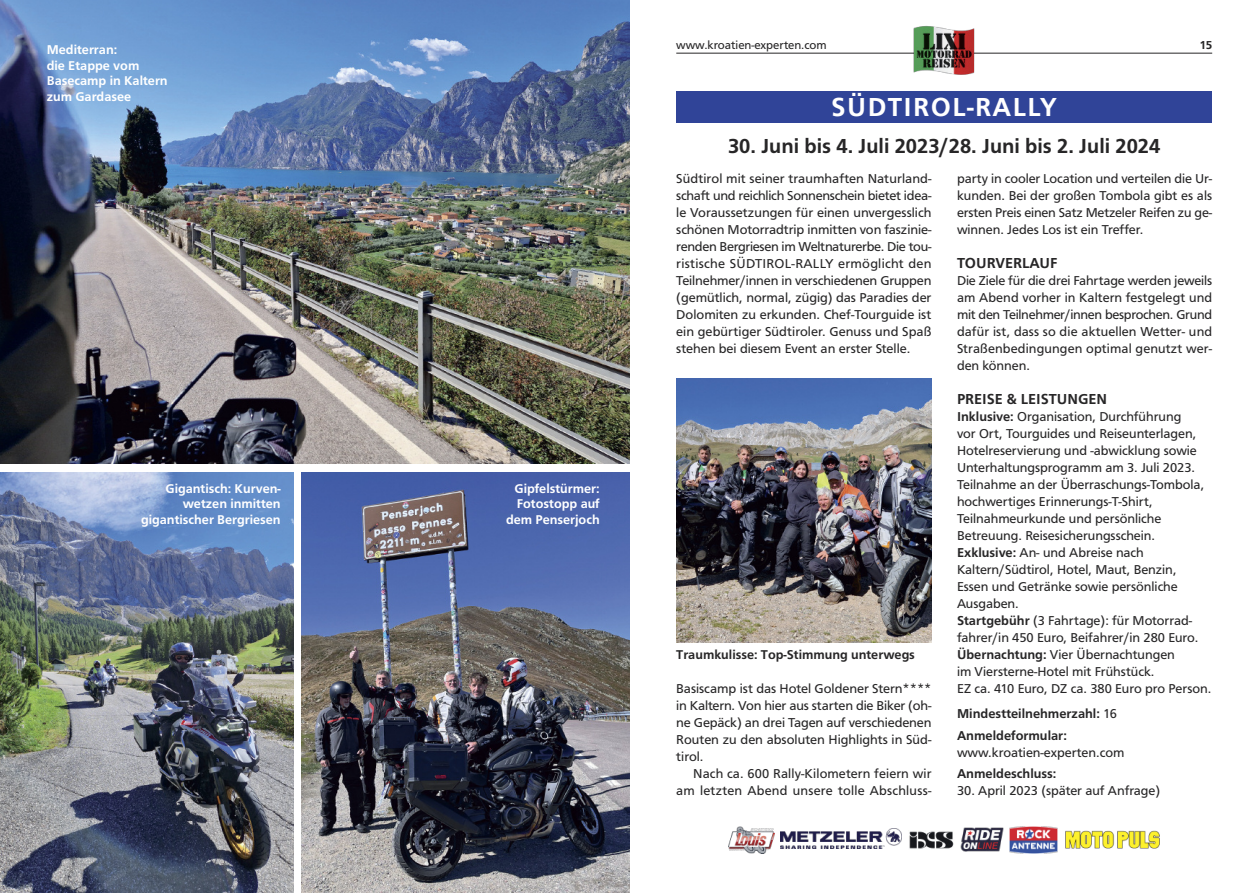
<style>
.page{position:relative;width:1259px;height:893px;background:#fff}
.page>*{position:absolute;margin:0;border:0;box-sizing:border-box;transform-origin:0 0}
.t1{font:500 27px "Front Page";letter-spacing:.05em;color:#fff}
.t2{font:500 21px "Front Page";color:#272627}
.t3{font:500 15px "Front Page";color:#272627}
.t4{font:13.35px/17px "Front Page";color:#272627;text-align:justify}
.t5{font:13.35px/17px "Front Page CE Regular";color:#272627}
.t6{font:500 13.35px/21.5px "Front Page";color:#272627}
.t7{font:13.2px/15.8px "Front Page CE Medium";color:#fff;text-align:right}
.t8{font:13.2px "Front Page CE Medium";color:#272627}
.t9{font:12px "Front Page";color:#272627}
.t10{font:500 12px "Front Page";color:#272627}
.s1{font-family:"Front Page";font-weight:500}
.s2{font-family:"Front Page CE Regular";font-weight:400}
</style>
<div class="page">
<hr style="left:676px;top:53px;width:536px;height:1px;background:#272627">
<div style="left:676px;top:91px;width:536px;height:32px;background:#304498"></div>
<img style="left:676px;top:378px;width:255px;height:264px">
<img style="left:0;top:0;width:629px;height:463px">
<img style="left:0;top:472px;width:293px;height:421px">
<img style="left:302px;top:472px;width:327px;height:421px">
<svg style="left:738px;top:826px;width:27px;height:28px"></svg>
<img style="left:728px;top:827px;width:46px;height:26px">
<img style="left:781px;top:829px;width:121px;height:19px">
<img style="left:909px;top:831px;width:45px;height:18px">
<svg style="left:964px;top:827px;width:39px;height:1px"></svg>
<img style="left:960px;top:828px;width:43px;height:24px">
<svg style="left:1014px;top:827px;width:44px;height:27px"></svg>
<img style="left:1009px;top:826px;width:48px;height:27px">
<img style="left:1065px;top:830px;width:95px;height:19px">
<img style="left:912px;top:26px;width:64px;height:49px">
<p class="t7" style="left:47px;top:43px;width:122px;text-align:left">Mediterran:<br>die Etappe vom<br>Basecamp in Kaltern zum Gardasee</p>
<p class="t7" style="left:141px;top:481px;width:141px">Gigantisch: Kurven&shy;wetzen inmitten gigantischer Bergriesen</p>
<p class="t7" style="left:506px;top:481px;width:95px">Gipfelstürmer:<br>Fotostopp auf dem Penserjoch</p>
<p class="t9" style="left:676px;top:40px;width:152px">www.kroatien-experten.com</p>
<p class="t10" style="left:1199px;top:40px;width:14px">15</p>
<h1 class="t1" style="left:831px;top:97px;width:227px">SÜDTIROL-RALLY</h1>
<h2 class="t2" style="left:728px;top:137px;width:434px">30. Juni bis 4. Juli 2023/28. Juni bis 2. Juli 2024</h2>
<p class="t4" style="left:676px;top:171px;width:257px">Südtirol mit seiner traumhaften Naturland&shy;schaft und reichlich Sonnenschein bietet idea&shy;le Voraussetzungen für einen unvergesslich schönen Motorradtrip inmitten von faszinie&shy;renden Bergriesen im Weltnaturerbe. Die tou&shy;ristische SÜDTIROL-RALLY ermöglicht den Teilnehmer/innen in verschiedenen Gruppen (gemütlich, normal, zügig) das Paradies der Dolomiten zu erkunden. Chef-Tourguide ist ein gebürtiger Südtiroler. Genuss und Spaß stehen bei diesem Event an erster Stelle.</p>
<p class="t8" style="left:676px;top:650px;width:240px">Traumkulisse: Top-Stimmung unterwegs</p>
<p class="t4" style="left:676px;top:681px;width:257px">Basiscamp ist das Hotel Goldener Stern**** in Kaltern. Von hier aus starten die Biker (oh&shy;ne Gepäck) an drei Tagen auf verschiedenen Routen zu den absoluten Highlights in Süd&shy;tirol.</p>
<p class="t4" style="left:676px;top:766px;width:257px;text-align:right">Nach ca. 600 Rally-Kilometern feiern wir am letzten Abend unsere tolle Abschluss-</p>
<p class="t4" style="left:957px;top:171px;width:257px">party in cooler Location und verteilen die Ur&shy;kunden. Bei der großen Tombola gibt es als ersten Preis einen Satz Metzeler Reifen zu ge&shy;winnen. Jedes Los ist ein Treffer.</p>
<p class="t3" style="left:957px;top:257px;width:102px">TOURVERLAUF</p>
<p class="t4" style="left:957px;top:273px;width:257px">Die Ziele für die drei Fahrtage werden jeweils am Abend vorher in Kaltern festgelegt und mit den Teilnehmer/innen besprochen. Grund dafür ist, dass so die aktuellen Wetter- und Straßenbedingungen optimal genutzt wer&shy;den können.</p>
<p class="t3" style="left:957px;top:393px;width:152px">PREISE &amp; LEISTUNGEN</p>
<p class="t5" style="left:957px;top:409px;width:256px"><span class="s1">Inklusive:</span> Organisation, Durchführung<br>vor Ort, Tourguides und Reiseunterlagen, Hotelreservierung und -abwicklung sowie Unterhaltungsprogramm am 3. Juli 2023.<br>Teilnahme an der Überraschungs-Tombola, hochwertiges Erinnerungs-T-Shirt, Teilnahmeurkunde und persönliche Betreuung. Reisesicherungsschein.<br><span class="s1">Exklusive:</span> An- und Abreise nach Kaltern/Südtirol, Hotel, Maut, Benzin, Essen und Getränke sowie persönliche Ausgaben.<br><span class="s1">Startgebühr</span> (3 Fahrtage): für Motorrad&shy;fahrer/in 450 Euro, Beifahrer/in 280 Euro.<br><span class="s1">Übernachtung:</span> Vier Übernachtungen<br>im Viersterne-Hotel mit Frühstück.<br>EZ ca. 410 Euro, DZ ca. 380 Euro pro Person.</p>
<p class="t6" style="left:957px;top:704px;width:161px">Mindestteilnehmerzahl: <span class="s2">16<br></span>Anmeldeformular:</p>
<p class="t5" style="left:957px;top:745px;width:169px">www.kroatien-experten.com</p>
<p class="t6" style="left:957px;top:764px;width:101px">Anmeldeschluss:</p>
<p class="t5" style="left:957px;top:783px;width:205px">30. April 2023 (später auf Anfrage)</p>
</div>
